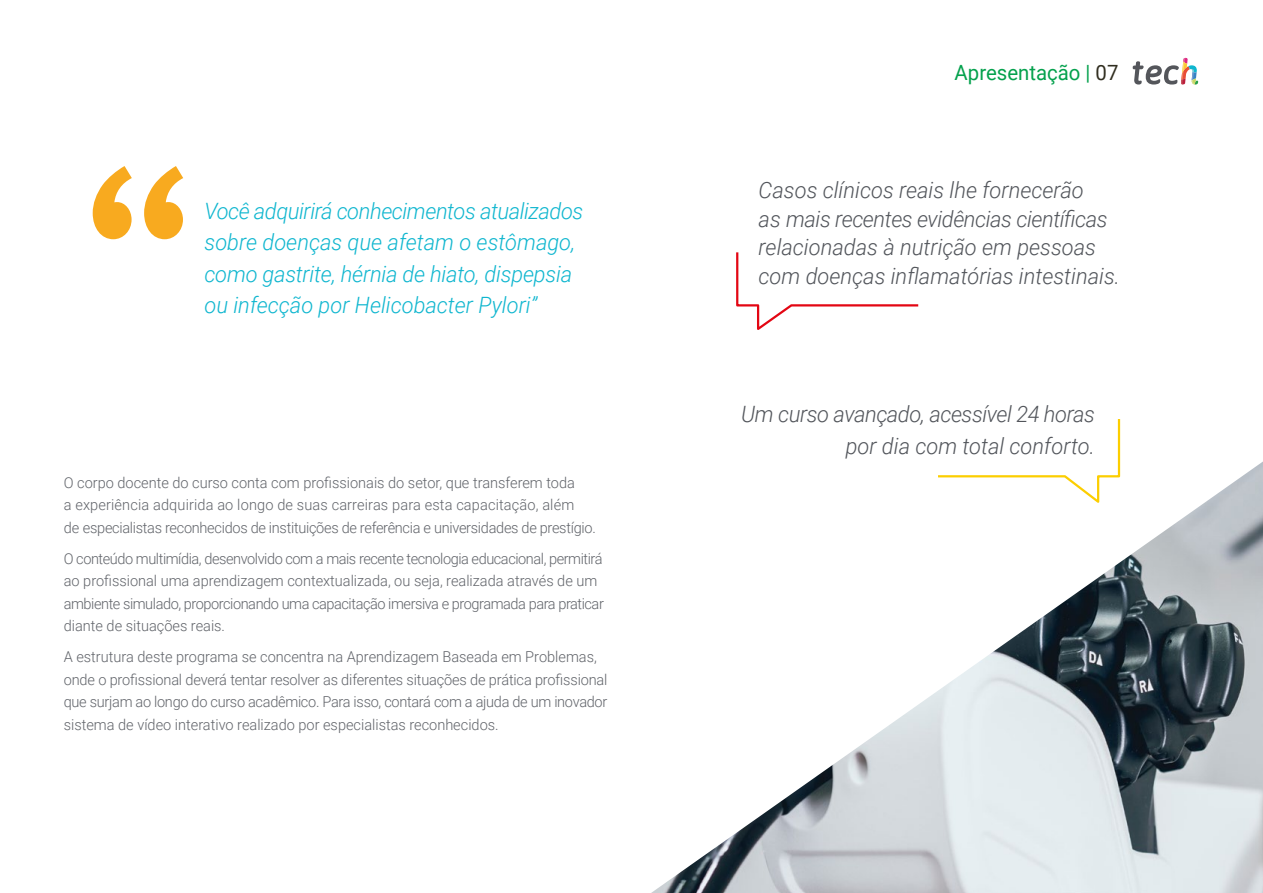
<style>
.page{position:relative;width:1263px;height:893px;background:#fff}
.page>*{position:absolute;margin:0;border:0;box-sizing:border-box;transform-origin:0 0}
.t1{font:italic 300 22.5px/31.5px "Roboto";letter-spacing:-.01em;color:#0fb6cf}
.t2{font:italic 300 22.5px/28.5px "Roboto";color:#52555b}
.t3{font:italic 300 22.5px/31.5px "Roboto";letter-spacing:-.02em;color:#52555b;text-align:right}
.t4{font:21px "Roboto";color:#04a14d}
.t5{font:300 15px/22.5px "Roboto";letter-spacing:-.01em;color:#61646a}
.t6{font:300 15px/22.5px "Roboto";letter-spacing:-.03em;color:#61646a}
.s1{color:#312e20}
</style>
<div class="page">
<svg style="left:93px;top:166px;width:90px;height:73px"></svg>
<img style="left:651px;top:461px;width:612px;height:432px">
<svg style="left:1133px;top:58px;width:65px;height:27px"></svg>
<svg style="left:936px;top:419px;width:185px;height:87px"></svg>
<svg style="left:736px;top:252px;width:183px;height:78px"></svg>
<h1 class="t1" style="left:204px;top:194px;width:380px">Você adquirirá conhecimentos atualizados sobre doenças que afetam o estômago, como gastrite, hérnia de hiato, dispepsia ou infecção por Helicobacter Pylori”</h1>
<p class="t5" style="left:64px;top:470px;width:533px">O corpo docente do curso conta com profissionais do setor, que transferem toda<br>a experiência adquirida ao longo de suas carreiras para esta capacitação, além<br>de especialistas reconhecidos de instituições de referência e universidades de prestígio.</p>
<p class="t6" style="left:64px;top:546px;width:542px">O conteúdo multimídia, desenvolvido com a mais recente tecnologia educacional, permitirá ao profissional uma aprendizagem contextualizada, ou seja, realizada através de um ambiente simulado, proporcionando uma capacitação imersiva e programada para praticar diante de situações reais.</p>
<p class="t5" style="left:64px;top:645px;width:545px">A estrutura deste programa se concentra na Aprendizagem Baseada em Problemas, onde o profissional deverá tentar resolver as diferentes situações de prática profissional que surjam ao longo do curso acadêmico. Para isso, contará com a ajuda de um inovador sistema de vídeo interativo realizado por especialistas reconhecidos.</p>
<h2 class="t4" style="left:955px;top:57px;width:165px">Apresentação | <span class="s1">07</span></h2>
<h1 class="t2" style="left:759px;top:175px;width:363px">Casos clínicos reais lhe fornecerão<br>as mais recentes evidências científicas relacionadas à nutrição em pessoas com doenças inflamatórias intestinais.</h1>
<h1 class="t3" style="left:741px;top:398px;width:355px">Um curso avançado, acessível 24 horas por dia com total conforto.</h1>
</div>
